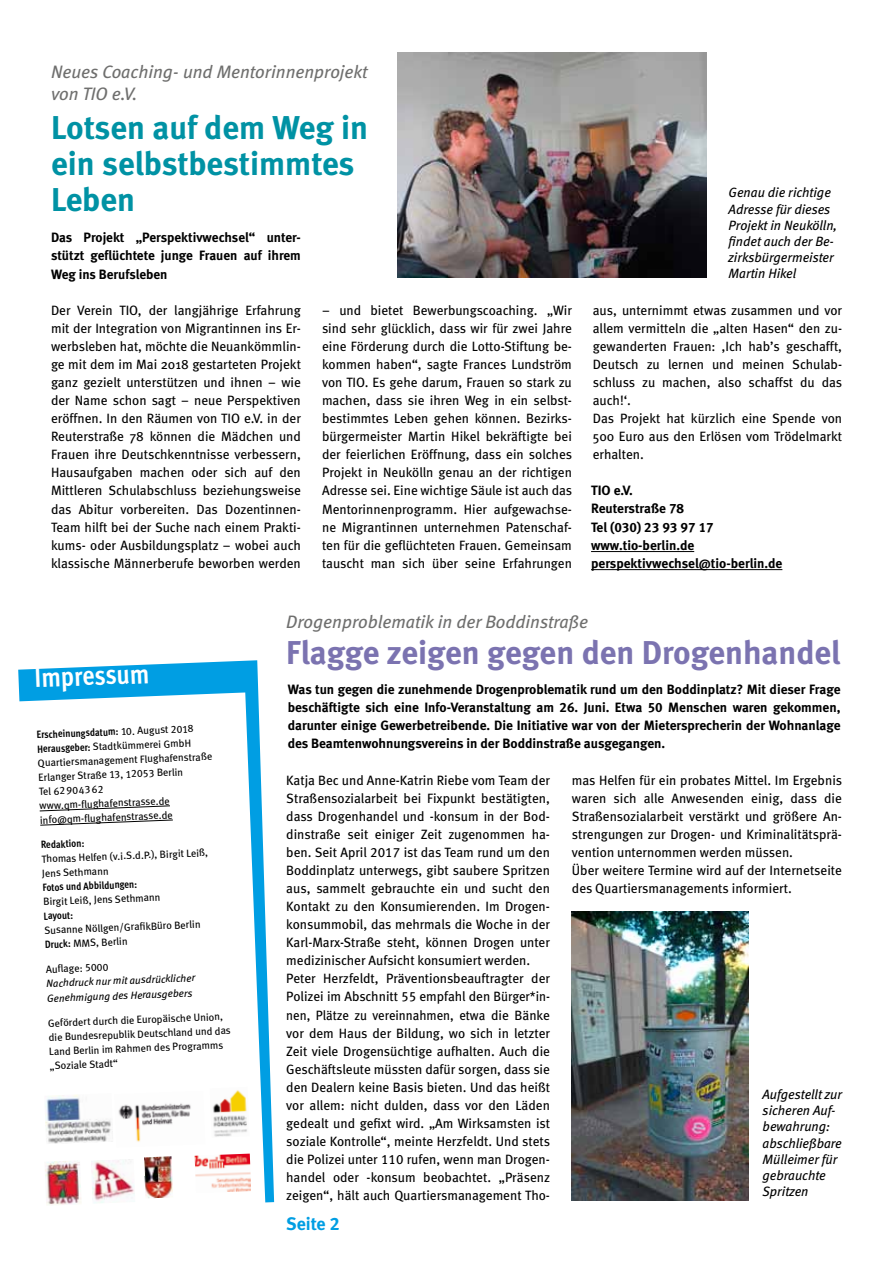
<style>
.page{position:relative;width:893px;height:1263px;background:#fff}
.page>*{position:absolute;margin:0;border:0;box-sizing:border-box;transform-origin:0 0}
.t1{font:33px/36px "Meta Bold LF";color:#0092a4}
.t2{font:33px "Meta Bold LF";color:#7b73b0}
.t3{font:700 27px "Meta Cond";color:#fff}
.t4{font:italic 18px/22.5px "Meta Book LF";color:#6f6f6e}
.t5{font:18px "Meta Bold LF";color:#009ee3}
.t6{font:13.5px/18.1px "Meta";color:#000;text-align:justify}
.t7{font:13.5px/18px "Meta Book LF";color:#000}
.t8{font:13.5px/18.1px "Meta Bold LF";color:#000;text-align:justify}
.t9{font:italic 13.5px/16.2px "Meta Book LF";color:#000}
.t10{font:10.5px/14.2px "Meta Book LF";color:#000}
.t11{font:700 10.5px "Meta Cond";color:#000}
.t12{font:italic 10.5px/15px "Meta";color:#000}
.s1{font-family:"Meta Book LF";font-weight:400}
.s2{font-family:"Meta Cond";font-weight:700}
</style>
<div class="page">
<svg style="left:18px;top:660px;width:256px;height:543px;fill:#009ee3"></svg>
<svg style="left:18px;top:692px;width:247px;height:511px"></svg>
<svg style="left:39px;top:806px;width:131px;height:5px"></svg>
<svg style="left:40px;top:820px;width:133px;height:5px"></svg>
<img style="left:44px;top:1093px;width:69px;height:51px">
<img style="left:44px;top:1160px;width:38px;height:45px">
<img style="left:91px;top:1159px;width:44px;height:44px">
<img style="left:210px;top:1087px;width:39px;height:51px">
<img style="left:144px;top:1156px;width:29px;height:42px">
<img style="left:195px;top:1153px;width:56px;height:40px">
<img style="left:114px;top:1091px;width:91px;height:56px">
<hr style="left:591px;top:551px;width:103px;height:1px;background:#000">
<hr style="left:591px;top:569px;width:191px;height:1px;background:#000">
<img style="left:398px;top:53px;width:309px;height:224px">
<img style="left:572px;top:911px;width:176px;height:290px">
<h3 class="t4" style="left:51px;top:60px;width:318px">Neues Coaching- und Mentorinnenprojekt von TIO e.V.</h3>
<h1 class="t1" style="left:51px;top:110px;width:318px">Lotsen auf dem Weg in ein selbstbestimmtes<br>Leben</h1>
<p class="t8" style="left:51px;top:228px;width:251px">Das Projekt „Perspektivwechsel“ unter&shy;stützt geflüchtete junge Frauen auf ihrem Weg ins Berufsleben</p>
<p class="t6" style="left:51px;top:301px;width:251px">Der Verein TIO, der langjährige Erfahrung mit der Integration von Migrantinnen ins Er&shy;werbsleben hat, möchte die Neuankömmlin&shy;ge mit dem im Mai 2018 gestarteten Projekt ganz gezielt unterstützen und ihnen – wie der Name schon sagt – neue Perspektiven eröffnen. In den Räumen von TIO e.V. in der Reuterstraße 78 können die Mädchen und Frauen ihre Deutschkenntnisse verbessern, Hausaufgaben machen oder sich auf den Mittleren Schulabschluss beziehungsweise das Abitur vorbereiten. Das Dozentinnen-Team hilft bei der Suche nach einem Prakti&shy;kums- oder Ausbildungsplatz – wobei auch klassische Männerberufe beworben werden</p>
<p class="t9" style="left:729px;top:184px;width:110px">Genau die richtige<br>Adresse für dieses<br>Projekt in Neukölln, findet auch der Be&shy;zirksbürgermeister<br>Martin Hikel</p>
<p class="t6" style="left:322px;top:301px;width:251px">– und bietet Bewerbungscoaching. „Wir sind sehr glücklich, dass wir für zwei Jahre eine Förderung durch die Lotto-Stiftung be&shy;kommen haben“, sagte Frances Lundström von TIO. Es gehe darum, Frauen so stark zu machen, dass sie ihren Weg in ein selbst&shy;bestimmtes Leben gehen können. Bezirks&shy;bürgermeister Martin Hikel bekräftigte bei der feierlichen Eröffnung, dass ein solches Projekt in Neukölln genau an der richtigen Adresse sei. Eine wichtige Säule ist auch das Mentorinnenprogramm. Hier aufgewachse&shy;ne Migrantinnen unternehmen Patenschaf&shy;ten für die geflüchteten Frauen. Gemeinsam tauscht man sich über seine Erfahrungen</p>
<p class="t6" style="left:593px;top:301px;width:251px;text-align:left">aus, unternimmt etwas zusammen und vor allem vermitteln die „alten Hasen“ den zu&shy;gewanderten Frauen: ‚Ich hab’s geschafft, Deutsch zu lernen und meinen Schulab&shy;schluss zu machen, also schaffst du das auch!‘.<br>Das Projekt hat kürzlich eine Spende von 500 Euro aus den Erlösen vom Trödelmarkt erhalten.</p>
<p class="t8" style="left:591px;top:481px;width:193px;text-align:left">TIO e.V.<br>Reuterstraße 78<br>Tel (030) 23 93 97 17 www.tio-berlin.de perspektivwechsel@tio-berlin.de</p>
<h2 class="t3" style="left:34px;top:662px;width:117px;rotate:-2deg">Impressum</h2>
<p class="t11" style="left:37px;top:728px;width:159px;rotate:-2deg">Erscheinungsdatum: <span class="s1">10. August 2018</span></p>
<p class="t10" style="left:37px;top:741px;width:176px;rotate:-2deg"><span class="s2">Herausgeber:</span> Stadtkümmerei GmbH<br>Quartiersmanagement Flughafenstraße<br>Erlanger Straße 13, 12053 Berlin<br>Tel 62 90 43 62<br>www.qm-fl ughafenstrasse.de info@qm-fl ughafenstrasse.de</p>
<p class="t11" style="left:41px;top:838px;width:45px;rotate:-2deg">Redaktion:</p>
<p class="t10" style="left:41px;top:851px;width:168px;rotate:-2deg">Thomas Helfen (v.i.S.d.P.), Birgit Leiß,<br>Jens Sethmann</p>
<p class="t11" style="left:43px;top:881px;width:96px;rotate:-2deg">Fotos und Abbildungen:</p>
<p class="t10" style="left:43px;top:894px;width:119px;rotate:-2deg">Birgit Leiß, Jens Sethmann</p>
<p class="t11" style="left:44px;top:910px;width:31px;rotate:-2deg">Layout:</p>
<p class="t10" style="left:44px;top:922px;width:158px;rotate:-2deg">Susanne Nöllgen/Grafi kBüro Berlin<br><span class="s2">Druck:</span> MMS, Berlin</p>
<p class="t10" style="left:46px;top:962px;width:64px;rotate:-2deg">Aufl age: 5000</p>
<p class="t12" style="left:46px;top:975px;width:150px;rotate:-2deg">Nachdruck nur mit ausdrücklicher<br>Genehmigung des Herausgebers</p>
<p class="t10" style="left:48px;top:1015px;width:184px;rotate:-2deg">Gefördert durch die Europäische Union, die Bundesrepublik Deutschland und das Land Berlin im Rahmen des Programms „Soziale Stadt“</p>
<h3 class="t4" style="left:286px;top:610px;width:303px">Drogenproblematik in der Boddinstraße</h3>
<h1 class="t2" style="left:286px;top:633px;width:556px">Flagge zeigen gegen den Drogenhandel</h1>
<p class="t8" style="left:288px;top:680px;width:554px">Was tun gegen die zunehmende Drogenproblematik rund um den Boddinplatz? Mit dieser Frage beschäftigte sich eine Info-Veranstaltung am 26. Juni. Etwa 50 Menschen waren gekommen, darunter einige Gewerbetreibende. Die Initiative war von der Mietersprecherin der Wohnanlage des Beamtenwohnungsvereins in der Boddinstraße ausgegangen.</p>
<p class="t7" style="left:286px;top:771px;width:265px">Katja Bec und Anne-Katrin Riebe vom Team der Straßensozialarbeit bei Fixpunkt bestätigten, dass Drogenhandel und -konsum in der Bod&shy;dinstraße seit einiger Zeit zugenommen ha&shy;ben. Seit April 2017 ist das Team rund um den Boddinplatz unterwegs, gibt saubere Spritzen aus, sammelt gebrauchte ein und sucht den Kontakt zu den Konsumierenden. Im Drogen&shy;konsummobil, das mehrmals die Woche in der Karl-Marx-Straße steht, können Drogen unter medizinischer Aufsicht konsumiert werden.<br>Peter Herzfeldt, Präventionsbeauftragter der Polizei im Abschnitt 55 empfahl den Bürger*in&shy;nen, Plätze zu vereinnahmen, etwa die Bänke vor dem Haus der Bildung, wo sich in letzter Zeit viele Drogensüchtige aufhalten. Auch die Geschäftsleute müssten dafür sorgen, dass sie den Dealern keine Basis bieten. Und das heißt vor allem: nicht dulden, dass vor den Läden gedealt und gefixt wird. „Am Wirksamsten ist soziale Kontrolle“, meinte Herzfeldt. Und stets die Polizei unter 110 rufen, wenn man Drogen&shy;handel oder -konsum beobachtet. „Präsenz zeigen“, hält auch Quartiersmanagement Tho-</p>
<h3 class="t5" style="left:286px;top:1213px;width:55px">Seite 2</h3>
<p class="t7" style="left:572px;top:771px;width:272px">mas Helfen für ein probates Mittel. Im Ergebnis waren sich alle Anwesenden einig, dass die Straßensozialarbeit verstärkt und größere An&shy;strengungen zur Drogen- und Kriminalitätsprä&shy;vention unternommen werden müssen.<br>Über weitere Termine wird auf der Internetseite des Quartiersmanagements informiert.</p>
<p class="t9" style="left:763px;top:1086px;width:81px">Aufgestellt zur sicheren Auf&shy;bewahrung: abschließbare<br>Mülleimer für gebrauchte<br>Spritzen</p>
</div>
